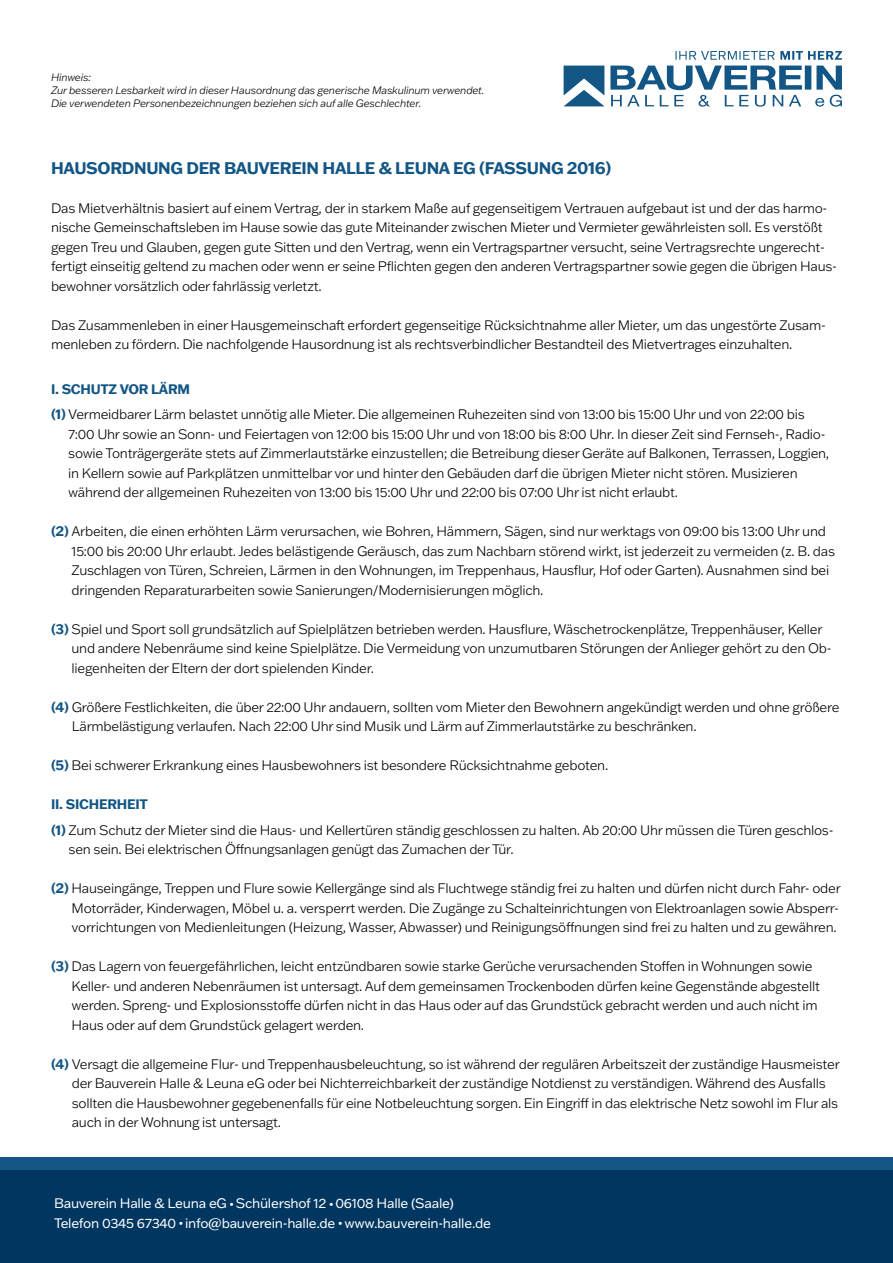
<style>
.page{position:relative;width:893px;height:1263px;background:#fff}
.page>*{position:absolute;margin:0;border:0;box-sizing:border-box;transform-origin:0 0}
.t1{font:700 16.5px "Franklin Gothic ATF";letter-spacing:-.02em;color:#135685}
.t2{font:300 13.5px/19.5px "Franklin Gothic ATF";letter-spacing:-.02em;color:#000}
.t3{font:13.5px/19.5px "Franklin Gothic ATF";letter-spacing:-.02em;color:#fff}
.t4{font:italic 300 10.5px/12.6px "Franklin Gothic ATF";letter-spacing:-.02em;color:#000}
.s1{font-weight:700;color:#135685}
.s2{font-size:9px}
</style>
<div class="page">
<div style="left:0;top:1169px;width:893px;height:94px;background:#00365f"></div>
<div style="left:0;top:1157px;width:893px;height:12px;background:#135685"></div>
<svg style="left:610px;top:66px;width:232px;height:41px"></svg>
<svg style="left:564px;top:66px;width:40px;height:40px"></svg>
<svg style="left:675px;top:51px;width:167px;height:9px"></svg>
<p class="t4" style="left:51px;top:71px;width:435px">Hinweis:<br>Zur besseren Lesbarkeit wird in dieser Hausordnung das generische Maskulinum verwendet.<br>Die verwendeten Personenbezeichnungen beziehen sich auf alle Geschlechter.</p>
<p class="t1" style="left:51px;top:157px;width:562px">HAUSORDNUNG DER BAUVEREIN HALLE &amp; LEUNA EG (FASSUNG 2016)</p>
<p class="t2" style="left:51px;top:198px;width:788px">Das Mietverhältnis basiert auf einem Vertrag, der in starkem Maße auf gegenseitigem Vertrauen aufgebaut ist und der das harmo&shy;nische Gemeinschaftsleben im Hause sowie das gute Miteinander zwischen Mieter und Vermieter gewährleisten soll. Es verstößt gegen Treu und Glauben, gegen gute Sitten und den Vertrag, wenn ein Vertragspartner versucht, seine Vertragsrechte ungerecht&shy;fertigt einseitig geltend zu machen oder wenn er seine Pflichten gegen den anderen Vertragspartner sowie gegen die übrigen Haus&shy;bewohner vorsätzlich oder fahrlässig verletzt.</p>
<p class="t2" style="left:51px;top:315px;width:776px">Das Zusammenleben in einer Hausgemeinschaft erfordert gegenseitige Rücksichtnahme aller Mieter, um das ungestörte Zusam&shy;menleben zu fördern. Die nachfolgende Hausordnung ist als rechtsverbindlicher Bestandteil des Mietvertrages einzuhalten.</p>
<p class="t2" style="left:51px;top:376px;width:755px;line-height:25.5px"><span class="s1">I. SCHUTZ VOR LÄRM<br>(1)</span> Vermeidbarer Lärm belastet unnötig alle Mieter. Die allgemeinen Ruhezeiten sind von 13:00 bis 15:00 Uhr und von 22:00 bis</p>
<p class="t2" style="left:68px;top:424px;width:763px">7:00 Uhr sowie an Sonn- und Feiertagen von 12:00 bis 15:00 Uhr und von 18:00 bis 8:00 Uhr. In dieser Zeit sind Fernseh-, Radio&shy;sowie Tonträgergeräte stets auf Zimmerlautstärke einzustellen; die Betreibung dieser Geräte auf Balkonen, Terrassen, Loggien, in Kellern sowie auf Parkplätzen unmittelbar vor und hinter den Gebäuden darf die übrigen Mieter nicht stören. Musizieren während der allgemeinen Ruhezeiten von 13:00 bis 15:00 Uhr und 22:00 bis 07:00 Uhr ist nicht erlaubt.</p>
<p class="t2" style="left:72px;top:521px;width:765px;text-indent:-21px"><span class="s1">(2)</span> Arbeiten, die einen erhöhten Lärm verursachen, wie Bohren, Hämmern, Sägen, sind nur werktags von 09:00 bis 13:00 Uhr und 15:00 bis 20:00 Uhr erlaubt. Jedes belästigende Geräusch, das zum Nachbarn störend wirkt, ist jederzeit zu vermeiden (z. B. das Zuschlagen von Türen, Schreien, Lärmen in den Wohnungen, im Treppenhaus, Hausflur, Hof oder Garten). Ausnahmen sind bei dringenden Reparaturarbeiten sowie Sanierungen/Modernisierungen möglich.</p>
<p class="t2" style="left:72px;top:619px;width:761px;text-indent:-21px"><span class="s1">(3)</span> Spiel und Sport soll grundsätzlich auf Spielplätzen betrieben werden. Hausflure, Wäschetrockenplätze, Treppenhäuser, Keller und andere Nebenräume sind keine Spielplätze. Die Vermeidung von unzumutbaren Störungen der Anlieger gehört zu den Ob&shy;liegenheiten der Eltern der dort spielenden Kinder.</p>
<p class="t2" style="left:72px;top:697px;width:769px;text-indent:-21px"><span class="s1">(4)</span> Größere Festlichkeiten, die über 22:00 Uhr andauern, sollten vom Mieter den Bewohnern angekündigt werden und ohne größere<br>Lärmbelästigung verlaufen. Nach 22:00 Uhr sind Musik und Lärm auf Zimmerlautstärke zu beschränken.</p>
<p class="t2" style="left:51px;top:755px;width:559px"><span class="s1">(5)</span> Bei schwerer Erkrankung eines Hausbewohners ist besondere Rücksichtnahme geboten.</p>
<p class="t2" style="left:51px;top:791px;width:784px;line-height:25.5px"><span class="s1">II. SICHERHEIT<br>(1)</span> Zum Schutz der Mieter sind die Haus- und Kellertüren ständig geschlossen zu halten. Ab 20:00 Uhr müssen die Türen geschlos-</p>
<p class="t2" style="left:69px;top:839px;width:447px">sen sein. Bei elektrischen Öffnungsanlagen genügt das Zumachen der Tür.</p>
<p class="t2" style="left:72px;top:878px;width:771px;text-indent:-21px"><span class="s1">(2)</span> Hauseingänge, Treppen und Flure sowie Kellergänge sind als Fluchtwege ständig frei zu halten und dürfen nicht durch Fahr- oder<br>Motorräder, Kinderwagen, Möbel u. a. versperrt werden. Die Zugänge zu Schalteinrichtungen von Elektroanlagen sowie Absperr&shy;vorrichtungen von Medienleitungen (Heizung, Wasser, Abwasser) und Reinigungsöffnungen sind frei zu halten und zu gewähren.</p>
<p class="t2" style="left:72px;top:956px;width:750px;text-indent:-21px"><span class="s1">(3)</span> Das Lagern von feuergefährlichen, leicht entzündbaren sowie starke Gerüche verursachenden Stoffen in Wohnungen sowie Keller- und anderen Nebenräumen ist untersagt. Auf dem gemeinsamen Trockenboden dürfen keine Gegenstände abgestellt werden. Spreng- und Explosionsstoffe dürfen nicht in das Haus oder auf das Grundstück gebracht werden und auch nicht im Haus oder auf dem Grundstück gelagert werden.</p>
<p class="t2" style="left:72px;top:1054px;width:769px;text-indent:-21px"><span class="s1">(4)</span> Versagt die allgemeine Flur- und Treppenhausbeleuchtung, so ist während der regulären Arbeitszeit der zuständige Hausmeister der Bauverein Halle &amp; Leuna eG oder bei Nichterreichbarkeit der zuständige Notdienst zu verständigen. Während des Ausfalls sollten die Hausbewohner gegebenenfalls für eine Notbeleuchtung sorgen. Ein Eingriff in das elektrische Netz sowohl im Flur als auch in der Wohnung ist untersagt.</p>
<p class="t3" style="left:54px;top:1193px;width:439px">Bauverein Halle &amp; Leuna eG <span class="s2">•</span> Schülershof 12 <span class="s2">•</span> 06108 Halle (Saale)<br>Telefon 0345 67340 <span class="s2">•</span> info@bauverein-halle.de <span class="s2">•</span> www.bauverein-halle.de</p>
</div>
